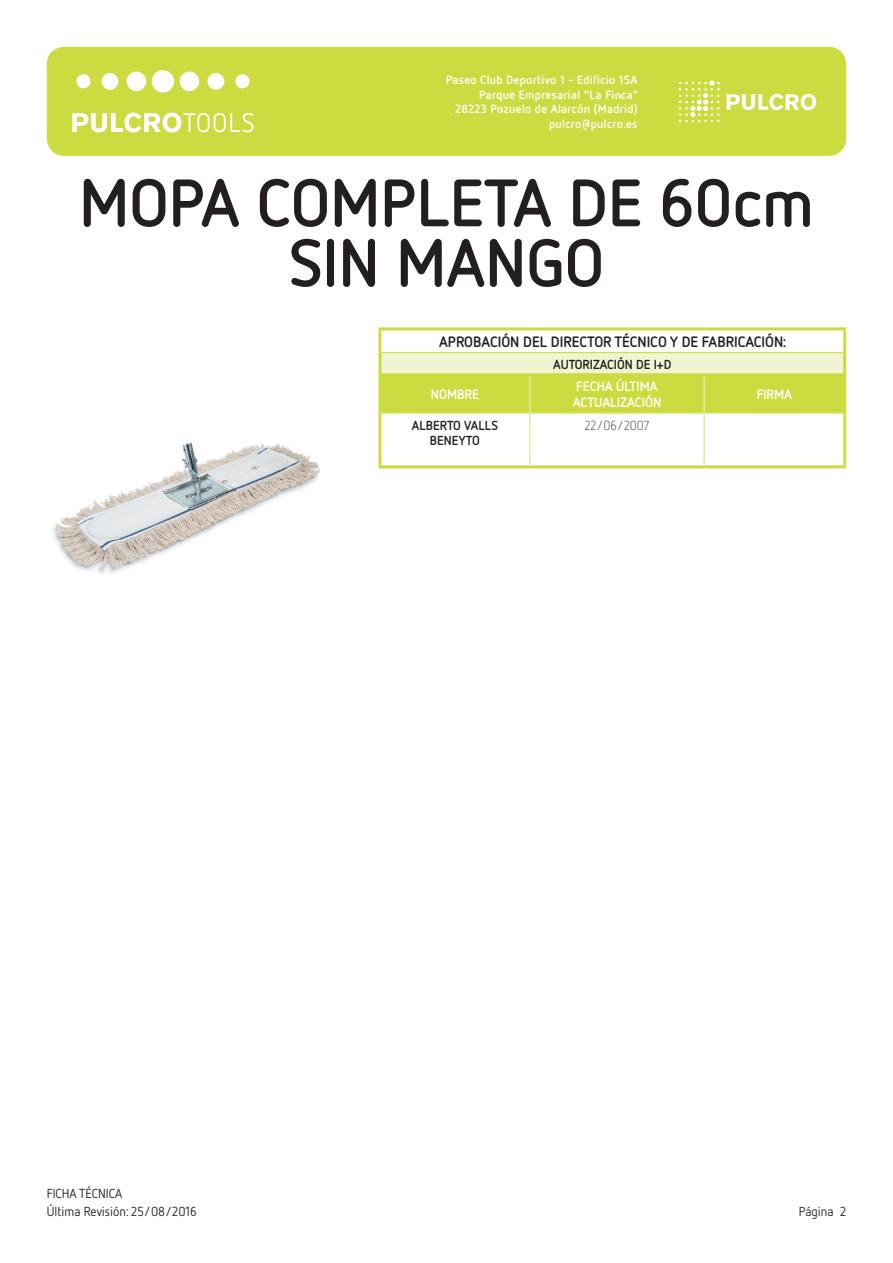
<style>
.page{position:relative;width:893px;height:1263px;background:#fff}
.page>*{position:absolute;margin:0;border:0;box-sizing:border-box;transform-origin:0 0}
.t1{font:700 66.75px/60px "Netto OT";color:#231f20;text-align:center}
.t2{font:700 15px "Netto OT";color:#231f20}
.t3{font:700 13.5px/16.2px "Netto OT";color:#fff}
.t4{font:13.05px/17.9px "Netto OT";color:#231f20}
.t5{font:700 13.05px/15.6px "Netto OT";color:#231f20;text-align:center}
.t6{font:300 13.05px "Netto OT";color:#231f20}
.t7{font:700 12px/14.4px "Netto OT";letter-spacing:.025em;color:#fff;text-align:right}
</style>
<div class="page">
<div style="left:47px;top:47px;width:799px;height:109px;background:#ccdc40;border-radius:18px"></div>
<svg style="left:679px;top:80px;width:40px;height:42px"></svg>
<svg style="left:727px;top:94px;width:89px;height:16px"></svg>
<div style="left:76px;top:74px;width:14px;height:14px;background:#fff;border-radius:50%"></div>
<div style="left:102px;top:73px;width:16px;height:17px;background:#fff;border-radius:50%"></div>
<div style="left:127px;top:72px;width:19px;height:19px;background:#fff;border-radius:50%"></div>
<div style="left:152px;top:70px;width:22px;height:23px;background:#fff;border-radius:50%"></div>
<div style="left:180px;top:72px;width:19px;height:19px;background:#fff;border-radius:50%"></div>
<div style="left:208px;top:73px;width:16px;height:17px;background:#fff;border-radius:50%"></div>
<div style="left:235px;top:74px;width:14px;height:14px;background:#fff;border-radius:50%"></div>
<svg style="left:72px;top:113px;width:182px;height:20px"></svg>
<svg style="left:381px;top:330px;width:462px;height:135px"></svg>
<div style="left:380px;top:353px;width:465px;height:22px;background:#f0f4d0"></div>
<div style="left:381px;top:376px;width:462px;height:37px;background:#ccdc40"></div>
<hr style="left:378px;top:327px;width:152px;height:3px;background:#ccdc40">
<hr style="left:378px;top:330px;width:3px;height:23px;background:#ccdc40">
<hr style="left:530px;top:327px;width:174px;height:3px;background:#ccdc40">
<hr style="left:704px;top:327px;width:142px;height:3px;background:#ccdc40">
<hr style="left:843px;top:330px;width:3px;height:23px;background:#ccdc40">
<hr style="left:378px;top:353px;width:3px;height:20px;background:#ccdc40">
<hr style="left:843px;top:353px;width:3px;height:20px;background:#ccdc40">
<hr style="left:378px;top:376px;width:3px;height:37px;background:#ccdc40">
<hr style="left:843px;top:376px;width:3px;height:37px;background:#ccdc40">
<hr style="left:378px;top:413px;width:3px;height:52px;background:#ccdc40">
<hr style="left:843px;top:413px;width:3px;height:52px;background:#ccdc40">
<hr style="left:378px;top:465px;width:152px;height:3px;background:#ccdc40">
<hr style="left:530px;top:465px;width:174px;height:3px;background:#ccdc40">
<hr style="left:704px;top:465px;width:142px;height:3px;background:#ccdc40">
<hr style="left:381px;top:352px;width:149px;height:1px;background:#ccdc40">
<hr style="left:530px;top:352px;width:174px;height:1px;background:#ccdc40">
<hr style="left:704px;top:352px;width:139px;height:1px;background:#ccdc40">
<hr style="left:378px;top:373px;width:152px;height:3px;background:#ccdc40">
<hr style="left:529px;top:376px;width:2px;height:37px;background:#e3eba2">
<hr style="left:530px;top:373px;width:174px;height:3px;background:#ccdc40">
<hr style="left:704px;top:373px;width:142px;height:3px;background:#ccdc40">
<hr style="left:703px;top:376px;width:2px;height:37px;background:#e3eba2">
<hr style="left:381px;top:413px;width:149px;height:1px;background:#e3eba2">
<hr style="left:529px;top:414px;width:2px;height:51px;background:#e3eba2">
<hr style="left:530px;top:413px;width:174px;height:1px;background:#e3eba2">
<hr style="left:704px;top:413px;width:139px;height:1px;background:#e3eba2">
<hr style="left:703px;top:414px;width:2px;height:51px;background:#e3eba2">
<img style="left:53px;top:442px;width:267px;height:132px">
<p class="t7" style="left:446px;top:73px;width:194px">Paseo Club Deportivo 1 - Edificio 15A<br>Parque Empresarial “La Finca”<br>28223 Pozuelo de Alarcón (Madrid) pulcro@pulcro.es</p>
<h1 class="t1" style="left:79px;top:171px;width:736px">MOPA COMPLETA DE 60cm<br>SIN MANGO</h1>
<p class="t2" style="left:439px;top:332px;width:349px">APROBACIÓN DEL DIRECTOR TÉCNICO Y DE FABRICACIÓN:</p>
<p class="t5" style="left:553px;top:356px;width:120px">AUTORIZACIÓN DE I+D</p>
<p class="t3" style="left:431px;top:386px;width:50px">NOMBRE</p>
<p class="t3" style="left:573px;top:378px;width:90px">FECHA ÚLTIMA<br>ACTUALIZACIÓN</p>
<p class="t3" style="left:757px;top:386px;width:37px">FIRMA</p>
<p class="t5" style="left:412px;top:417px;width:88px">ALBERTO VALLS<br>BENEYTO</p>
<p class="t6" style="left:585px;top:417px;width:66px">22/06/2007</p>
<p class="t4" style="left:47px;top:1184px;width:151px">FICHA TÉCNICA<br>Última Revisión: 25/08/2016</p>
<p class="t4" style="left:799px;top:1202px;width:49px">Página 2</p>
</div>
